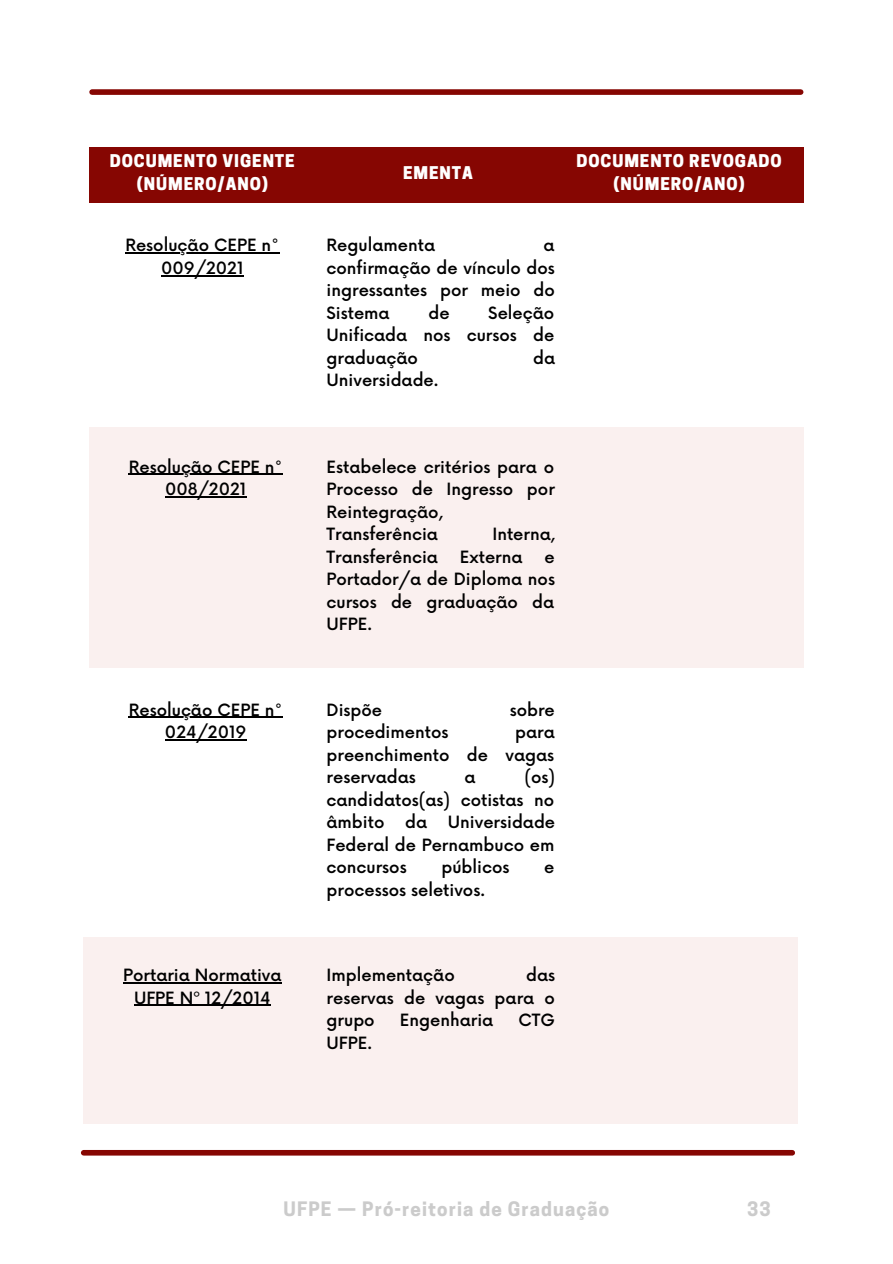
<style>
.page{position:relative;width:893px;height:1264px;background:#fff}
.page>*{position:absolute;margin:0;border:0;box-sizing:border-box;transform-origin:0 0}
.t1{font:700 18.75px "Cooper Hewitt";letter-spacing:.06em;color:#cbcbcb}
.t2{font:500 16.5px/22.5px "Now";color:#000;text-align:justify}
.t3{font:800 16.5px/22.5px "Cooper Hewitt";letter-spacing:.055em;color:#fff;text-align:center}
</style>
<div class="page">
<div style="left:89px;top:147px;width:714px;height:56px;background:#860602"></div>
<hr style="left:125px;top:252px;width:154px;height:2px;background:#000">
<hr style="left:161px;top:275px;width:83px;height:1px;background:#000">
<div style="left:92px;top:89px;width:708px;height:6px;background:#860602"></div>
<div style="left:84px;top:1149px;width:708px;height:6px;background:#860602"></div>
<div style="left:89px;top:427px;width:714px;height:241px;background:#faf0ef"></div>
<hr style="left:129px;top:474px;width:154px;height:1px;background:#000">
<hr style="left:165px;top:496px;width:81px;height:1px;background:#000">
<hr style="left:129px;top:717px;width:154px;height:1px;background:#000">
<hr style="left:165px;top:739px;width:81px;height:1px;background:#000">
<div style="left:84px;top:936px;width:714px;height:187px;background:#faf0ef"></div>
<hr style="left:123px;top:982px;width:158px;height:1px;background:#000">
<hr style="left:134px;top:1004px;width:137px;height:1px;background:#000">
<p class="t3" style="left:110px;top:152px;width:186px">DOCUMENTO VIGENTE (NÚMERO/ANO)</p>
<p class="t3" style="left:576px;top:152px;width:207px">DOCUMENTO REVOGADO (NÚMERO/ANO)</p>
<p class="t3" style="left:403px;top:163px;width:71px">EMENTA</p>
<p class="t2" style="left:125px;top:235px;width:155px;text-align:center">Resolução CEPE n°<br>009/2021</p>
<p class="t2" style="left:326px;top:235px;width:110px">Regulamenta</p>
<p class="t2" style="left:326px;top:235px;width:230px;text-indent:217px">a confirmação de vínculo dos ingressantes por meio do Sistema</p>
<p class="t2" style="left:326px;top:303px;width:229px;text-indent:162px">Seleção Unificada nos cursos de graduação</p>
<p class="t2" style="left:428px;top:303px;width:23px">de</p>
<p class="t2" style="left:533px;top:348px;width:24px">da</p>
<p class="t2" style="left:326px;top:370px;width:113px">Universidade.</p>
<p class="t2" style="left:129px;top:456px;width:155px;text-align:center">Resolução CEPE n°<br>008/2021</p>
<p class="t2" style="left:326px;top:456px;width:230px;text-align:left">Estabelece critérios para o<br>Processo de Ingresso por<br>Reintegração,<br>Transferência</p>
<p class="t2" style="left:492px;top:524px;width:64px">Interna,</p>
<p class="t2" style="left:326px;top:546px;width:113px">Transferência</p>
<p class="t2" style="left:460px;top:546px;width:64px">Externa</p>
<p class="t2" style="left:326px;top:546px;width:230px;text-indent:218px">e Portador/a de Diploma nos cursos de graduação da UFPE.</p>
<p class="t2" style="left:129px;top:699px;width:155px;text-align:center">Resolução CEPE n°<br>024/2019</p>
<p class="t2" style="left:326px;top:699px;width:57px">Dispõe</p>
<p class="t2" style="left:509px;top:699px;width:47px">sobre</p>
<p class="t2" style="left:326px;top:722px;width:123px">procedimentos</p>
<p class="t2" style="left:326px;top:722px;width:230px;text-indent:189px">para preenchimento de vagas reservadas</p>
<p class="t2" style="left:326px;top:767px;width:230px;text-indent:198px">(os) candidatos(as) cotistas no âmbito</p>
<p class="t2" style="left:464px;top:767px;width:13px">a</p>
<p class="t2" style="left:326px;top:812px;width:230px;text-indent:121px">Universidade Federal de Pernambuco em concursos</p>
<p class="t2" style="left:405px;top:812px;width:24px">da</p>
<p class="t2" style="left:441px;top:857px;width:69px">públicos</p>
<p class="t2" style="left:544px;top:857px;width:12px">e</p>
<p class="t2" style="left:326px;top:879px;width:160px">processos seletivos.</p>
<p class="t2" style="left:123px;top:965px;width:160px;text-align:center">Portaria Normativa<br>UFPE Nº 12/2014</p>
<p class="t2" style="left:326px;top:965px;width:130px">Implementação</p>
<p class="t2" style="left:326px;top:965px;width:230px;text-indent:199px">das reservas de vagas para o grupo</p>
<p class="t2" style="left:400px;top:1009px;width:95px">Engenharia</p>
<p class="t2" style="left:518px;top:1009px;width:38px">CTG</p>
<p class="t2" style="left:326px;top:1032px;width:47px">UFPE.</p>
<p class="t1" style="left:283px;top:1201px;width:327px">UFPE — Pró-reitoria de Graduação</p>
<p class="t1" style="left:747px;top:1201px;width:25px">33</p>
</div>
